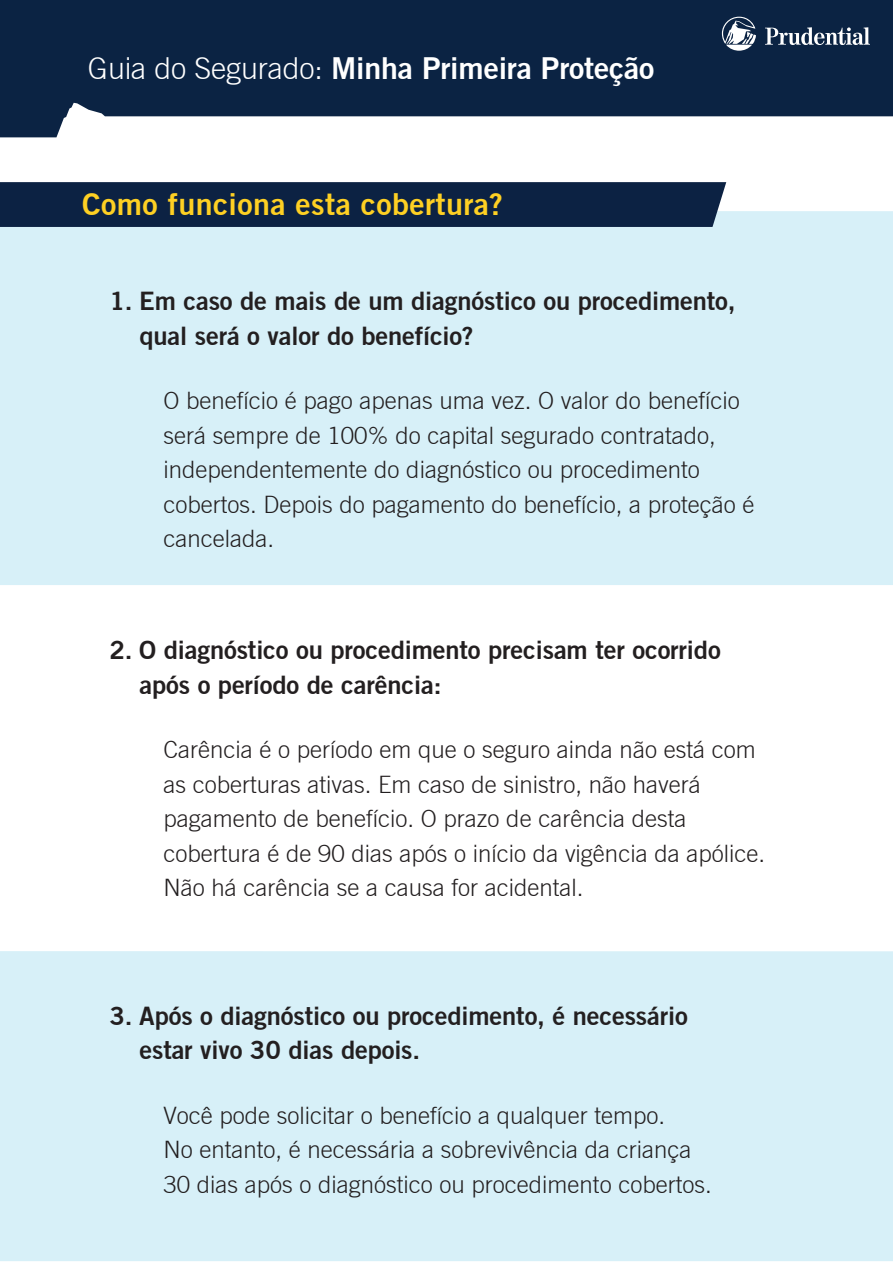
<style>
.page{position:relative;width:893px;height:1263px;background:#fff}
.page>*{position:absolute;margin:0;border:0;box-sizing:border-box;transform-origin:0 0}
.t1{font:700 30.45px "Prudential Modern";letter-spacing:.015em;color:#fed023}
.t2{font:700 30.3px "Prudential Modern";letter-spacing:-.005em;color:#fff}
.t3{font:700 25.5px/34.5px "Prudential Modern";letter-spacing:-.005em;color:#231f20}
.t4{font:300 24px/34.5px "Prudential Modern";color:#231f20}
.s1{font-weight:300}
</style>
<div class="page">
<div style="left:0;top:211px;width:893px;height:374px;background:#d7f0f8"></div>
<div style="left:0;top:951px;width:893px;height:310px;background:#d7f0f8"></div>
<div style="left:0;top:182px;width:726px;height:45px;background:#0c2243"></div>
<svg style="left:0;top:0;width:893px;height:137px;background:#2e435e"></svg>
<svg style="left:722px;top:17px;width:34px;height:34px"></svg>
<svg style="left:765px;top:27px;width:105px;height:18px"></svg>
<p class="t2" style="left:88px;top:49px;width:568px"><span class="s1">Guia do Segurado:</span> Minha Primeira Proteção</p>
<p class="t1" style="left:82px;top:185px;width:422px">Como funciona esta cobertura?</p>
<p class="t3" style="left:140px;top:283px;width:598px;text-indent:-30px">1. Em caso de mais de um diagnóstico ou procedimento, qual será o valor do benefício?</p>
<p class="t4" style="left:164px;top:383px;width:592px">O benefício é pago apenas uma vez. O valor do benefício será sempre de 100% do capital segurado contratado, independentemente do diagnóstico ou procedimento cobertos. Depois do pagamento do benefício, a proteção é cancelada.</p>
<p class="t3" style="left:140px;top:632px;width:583px;text-indent:-30px">2. O diagnóstico ou procedimento precisam ter ocorrido após o período de carência:</p>
<p class="t4" style="left:164px;top:732px;width:603px">Carência é o período em que o seguro ainda não está com as coberturas ativas. Em caso de sinistro, não haverá pagamento de benefício. O prazo de carência desta cobertura é de 90 dias após o início da vigência da apólice.<br>Não há carência se a causa for acidental.</p>
<p class="t3" style="left:140px;top:998px;width:550px;text-indent:-30px">3. Após o diagnóstico ou procedimento, é necessário estar vivo 30 dias depois.</p>
<p class="t4" style="left:164px;top:1097px;width:550px">Você pode solicitar o benefício a qualquer tempo.<br>No entanto, é necessária a sobrevivência da criança<br>30 dias após o diagnóstico ou procedimento cobertos.</p>
</div>
